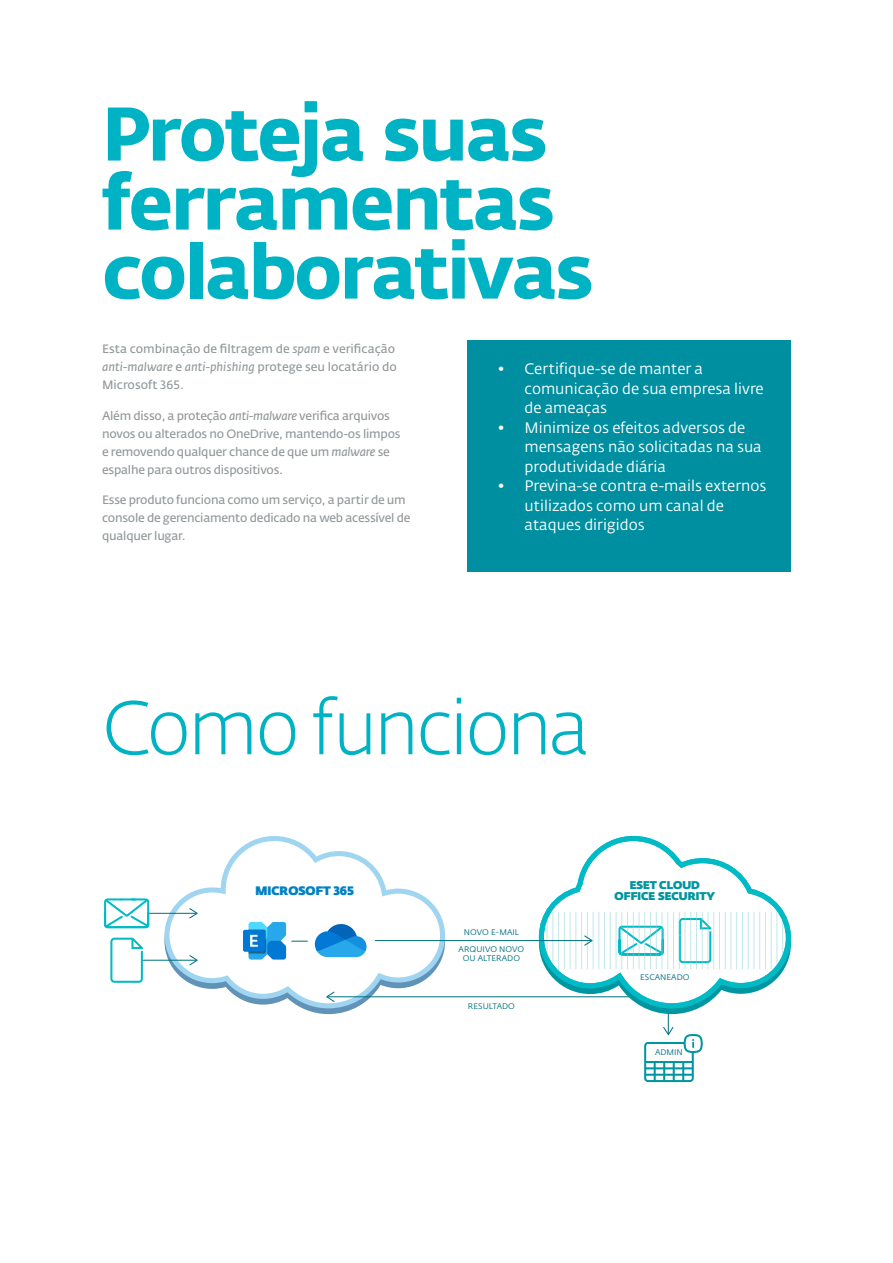
<style>
.page{position:relative;width:893px;height:1263px;background:#fff}
.page>*{position:absolute;margin:0;border:0;box-sizing:border-box;transform-origin:0 0}
.t1{font:700 75px/69px "Fedra Sans Alt Pro";letter-spacing:-.035em;color:#00b3c4}
.t2{font:300 75px "Fedra Sans Alt Pro";letter-spacing:-.045em;color:#00b3c4}
.t3{font:15px/19.5px "Fedra Sans Alt Pro";color:#fff}
.t4{font:800 12.15px "Fedra Sans Dis Std";color:#0081c2}
.t5{font:600 12px/18px "Fedra Sans Alt Pro";letter-spacing:-.02em;color:#94999c}
.t6{font:600 12px/18px "Fedra Sans Alt Pro";color:#94999c}
.t7{font:800 11.1px/11.1px "Fedra Sans Dis Std";color:#0096a1;text-align:center}
.t8{font:8.1px/17.5px "Fedra Sans Alt Pro Book LF";color:#00717f;text-align:center}
.s1{font-style:italic}
</style>
<div class="page">
<svg style="left:302px;top:1008px;width:53px;height:6px"></svg>
<svg style="left:164px;top:836px;width:281px;height:172px"></svg>
<svg style="left:315px;top:922px;width:53px;height:35px"></svg>
<div style="left:243px;top:930px;width:22px;height:22px;background:#0078d4;border-radius:2px"></div>
<svg style="left:248px;top:922px;width:38px;height:37px"></svg>
<svg style="left:292px;top:941px;width:15px;height:1px"></svg>
<hr style="left:668px;top:1004px;width:1px;height:30px;background:#00717f">
<svg style="left:663px;top:1027px;width:10px;height:8px"></svg>
<div style="left:644px;top:1042px;width:50px;height:40px;border:2px solid #0096a1;border-radius:3px"></div>
<hr style="left:645px;top:1061px;width:48px;height:2px;background:#0096a1">
<hr style="left:645px;top:1067px;width:48px;height:2px;background:#0096a1">
<hr style="left:645px;top:1074px;width:48px;height:2px;background:#0096a1">
<svg style="left:654px;top:1063px;width:2px;height:18px"></svg>
<svg style="left:663px;top:1063px;width:2px;height:18px"></svg>
<svg style="left:673px;top:1063px;width:2px;height:18px"></svg>
<svg style="left:682px;top:1063px;width:2px;height:18px"></svg>
<hr style="left:327px;top:996px;width:330px;height:1px;background:#00717f">
<svg style="left:326px;top:992px;width:9px;height:10px"></svg>
<hr style="left:148px;top:913px;width:48px;height:1px;background:#00717f">
<svg style="left:189px;top:908px;width:9px;height:10px"></svg>
<hr style="left:142px;top:960px;width:54px;height:1px;background:#00717f">
<svg style="left:189px;top:955px;width:9px;height:10px"></svg>
<svg style="left:110px;top:937px;width:34px;height:46px"></svg>
<svg style="left:104px;top:898px;width:47px;height:31px"></svg>
<hr style="left:375px;top:940px;width:216px;height:1px;background:#00717f">
<svg style="left:539px;top:836px;width:252px;height:178px"></svg>
<svg style="left:683px;top:1033px;width:20px;height:21px"></svg>
<div style="left:468px;top:340px;width:323px;height:232px;background:#008fa0"></div>
<h1 class="t1" style="left:102px;top:100px;width:493px">Proteja suas ferramentas colaborativas</h1>
<p class="t6" style="left:102px;top:340px;width:296px">Esta combinação de filtragem de <span class="s1">spam</span> e verificação <span class="s1">anti-malware</span> e <span class="s1">anti-phishing</span> protege seu locatário do<br>Microsoft 365.</p>
<p class="t5" style="left:102px;top:406px;width:300px">Além disso, a proteção <span class="s1">anti-malware</span> verifica arquivos novos ou alterados no OneDrive, mantendo-os limpos e removendo qualquer chance de que um <span class="s1">malware</span> se espalhe para outros dispositivos.</p>
<p class="t5" style="left:102px;top:491px;width:310px">Esse produto funciona como um serviço, a partir de um console de gerenciamento dedicado na web acessível de qualquer lugar.</p>
<p class="t3" style="left:524px;top:359px;width:241px;text-indent:-27px">• Certifique-se de manter a comunicação de sua empresa livre de ameaças</p>
<p class="t3" style="left:524px;top:418px;width:239px;text-indent:-27px">• Minimize os efeitos adversos de mensagens não solicitadas na sua produtividade diária</p>
<p class="t3" style="left:524px;top:476px;width:244px;text-indent:-27px">• Previna-se contra e-mails externos utilizados como um canal de ataques dirigidos</p>
<h1 class="t2" style="left:102px;top:681px;width:490px">Como funciona</h1>
<p class="t4" style="left:256px;top:881px;width:100px">MICROSOFT 365</p>
<p class="t8" style="left:459px;top:923px;width:67px">NOVO E-MAIL<br>ARQUIVO NOVO</p>
<p class="t8" style="left:463px;top:949px;width:59px">OU ALTERADO</p>
<p class="t8" style="left:468px;top:997px;width:49px">RESULTADO</p>
<p class="t7" style="left:615px;top:879px;width:102px">ESET CLOUD<br>OFFICE SECURITY</p>
<p class="t8" style="left:640px;top:968px;width:51px">ESCANEADO</p>
<p class="t8" style="left:655px;top:1043px;width:29px">ADMIN</p>
</div>
